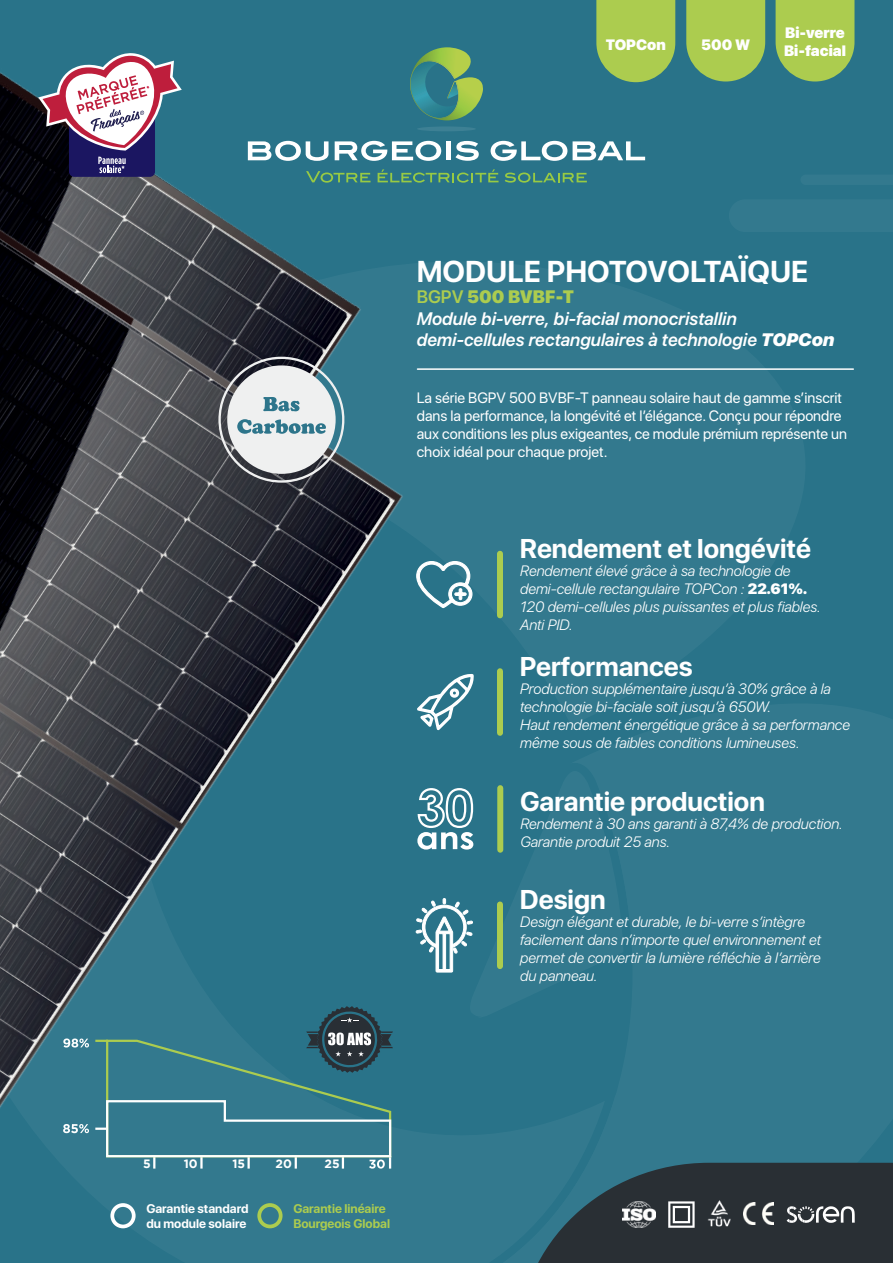
<style>
.page{position:relative;width:893px;height:1263px;background:#33798e}
.page>*{position:absolute;margin:0;border:0;box-sizing:border-box;transform-origin:0 0}
.t1{font:700 30px "SF Pro Display";color:#fff}
.t2{font:700 27px "SF Pro Display";color:#fff}
.t3{font:italic 600 18px/21.6px "SF Pro Display";color:#fff}
.t4{font:italic 300 15px/18px "SF Pro Display";color:#fff}
.t5{font:15px/18px "SF Pro Display";color:#fff}
.t6{font:900 15px/18px "SF Pro Display";color:#fff}
.t7{font:700 12.45px/15px "SF Pro Display";color:#fff}
.t8{font:700 12.45px/15px "SF Pro Display";color:#accc4f}
.t9{font:700 12.15px "Gotham";color:#fff}
.s1{font-style:normal;color:#accc4f}
.s2{font-weight:900;font-style:normal;color:#accc4f}
.s3{font-weight:900}
.s4{font-weight:900;font-style:normal}
</style>
<div class="page">
<hr style="left:417px;top:368px;width:436px;height:2px;background:#fff">
<div style="left:110px;top:1203px;width:26px;height:25px;border:4px solid #fff;border-radius:50%"></div>
<div style="left:257px;top:1203px;width:26px;height:25px;border:4px solid #accc4f;border-radius:50%"></div>
<div style="left:497px;top:554px;width:6px;height:61px;background:#accc4f"></div>
<svg style="left:462px;top:562px;width:11px;height:44px"></svg>
<div style="left:497px;top:671px;width:6px;height:62px;background:#accc4f"></div>
<svg style="left:462px;top:674px;width:12px;height:26px"></svg>
<svg style="left:538px;top:1163px;width:355px;height:100px;background:#303f47"></svg>
<img style="left:623px;top:1201px;width:32px;height:27px">
<img style="left:743px;top:1202px;width:31px;height:22px">
<img style="left:705px;top:1198px;width:28px;height:31px">
<svg style="left:686px;top:0;width:79px;height:81px;background:#9ec254"></svg>
<svg style="left:462px;top:785px;width:42px;height:185px"></svg>
<svg style="left:776px;top:0;width:78px;height:81px;background:#9fc354"></svg>
<img style="left:0;top:72px;width:419px;height:111px">
<img style="left:0;top:183px;width:462px;height:986px">
<svg style="left:596px;top:0;width:79px;height:82px;background:#9ec255"></svg>
<svg style="left:63px;top:1038px;width:26px;height:9px"></svg>
<svg style="left:63px;top:1124px;width:26px;height:9px"></svg>
<svg style="left:95px;top:1006px;width:298px;height:162px"></svg>
<svg style="left:248px;top:141px;width:80px;height:20px"></svg>
<svg style="left:335px;top:141px;width:106px;height:20px"></svg>
<div style="left:446px;top:141px;width:5px;height:19px;background:#fff"></div>
<svg style="left:455px;top:141px;width:24px;height:20px"></svg>
<svg style="left:491px;top:141px;width:76px;height:20px"></svg>
<svg style="left:573px;top:141px;width:72px;height:19px"></svg>
<img style="left:410px;top:72px;width:1px;height:46px">
<svg style="left:411px;top:47px;width:72px;height:73px"></svg>
<div style="left:417px;top:126px;width:59px;height:5px;background:#3d8094;border-radius:50%"></div>
<svg style="left:306px;top:171px;width:65px;height:12px"></svg>
<svg style="left:378px;top:169px;width:121px;height:14px"></svg>
<svg style="left:505px;top:172px;width:82px;height:11px"></svg>
<svg style="left:218px;top:350px;width:133px;height:133px"></svg>
<div style="left:69px;top:86px;width:86px;height:91px;background:#1b1661;border-radius:5px"></div>
<svg style="left:98px;top:157px;width:28px;height:16px"></svg>
<svg style="left:38px;top:53px;width:144px;height:98px"></svg>
<p class="t6" style="left:606px;top:35px;width:61px">TOPCon</p>
<p class="t6" style="left:701px;top:35px;width:51px">500 W</p>
<p class="t6" style="left:784px;top:24px;width:63px">Bi-verre<br>Bi-facial</p>
<h1 class="t1" style="left:417px;top:254px;width:393px">MODULE PHOTOVOLTAÏQUE</h1>
<p class="t3" style="left:417px;top:286px;width:419px"><span class="s1">BGPV</span> <span class="s2">500 BVBF-T<br></span>Module bi-verre, bi-facial monocristallin demi-cellules rectangulaires à technologie <span class="s3">TOPCon</span></p>
<p class="t5" style="left:417px;top:389px;width:432px">La série BGPV 500 BVBF-T panneau solaire haut de gamme s’inscrit dans la performance, la longévité et l’élégance. Conçu pour répondre aux conditions les plus exigeantes, ce module prémium représente un choix idéal pour chaque projet.</p>
<h2 class="t2" style="left:520px;top:532px;width:293px">Rendement et longévité</h2>
<p class="t4" style="left:520px;top:562px;width:302px">Rendement élevé grâce à sa technologie de demi-cellule rectangulaire TOPCon : <span class="s4">22.61%.<br></span>120 demi-cellules plus puissantes et plus fiables.<br>Anti PID.</p>
<h2 class="t2" style="left:520px;top:650px;width:174px">Performances</h2>
<p class="t4" style="left:520px;top:680px;width:331px">Production supplémentaire jusqu’à 30% grâce à la technologie bi-faciale soit jusqu’à 650W.<br>Haut rendement énergétique grâce à sa performance même sous de faibles conditions lumineuses.</p>
<h2 class="t2" style="left:520px;top:785px;width:246px">Garantie production</h2>
<p class="t4" style="left:520px;top:815px;width:324px">Rendement à 30 ans garanti à 87,4% de production.<br>Garantie produit 25 ans.</p>
<h2 class="t2" style="left:520px;top:884px;width:87px">Design</h2>
<p class="t4" style="left:520px;top:913px;width:302px">Design élégant et durable, le bi-verre s’intègre facilement dans n’importe quel environnement et permet de convertir la lumière réfléchie à l’arrière du panneau.</p>
<p class="t9" style="left:143px;top:1157px;width:9px">5</p>
<p class="t9" style="left:184px;top:1157px;width:15px">10</p>
<p class="t9" style="left:232px;top:1157px;width:14px">15</p>
<p class="t9" style="left:276px;top:1157px;width:18px">20</p>
<p class="t9" style="left:325px;top:1157px;width:17px">25</p>
<p class="t7" style="left:146px;top:1201px;width:104px">Garantie standard du module solaire</p>
<p class="t8" style="left:293px;top:1201px;width:98px">Garantie linéaire<br>Bourgeois Global</p>
</div>
